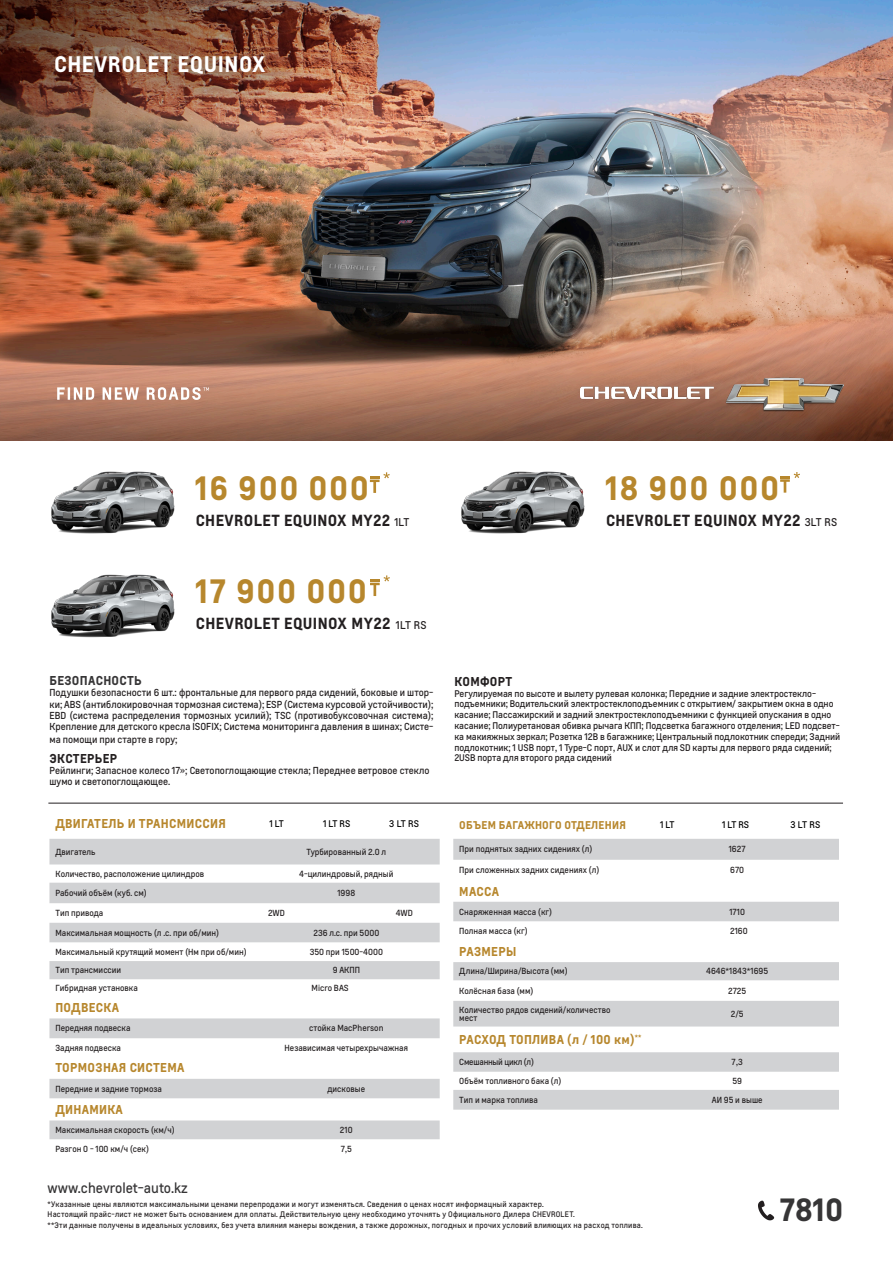
<style>
.page{position:relative;width:893px;height:1263px;background:#fff}
.page>*{position:absolute;margin:0;border:0;box-sizing:border-box;transform-origin:0 0}
.t1{font:700 31.5px "Louis";letter-spacing:.05em;color:#b7872d}
.t2{font:700 30px "Louis";color:#363536}
.t3{font:700 21px "Louis";letter-spacing:.025em;color:#fff}
.t4{font:700 15px "Louis";letter-spacing:.025em;color:#231f20}
.t5{font:13.5px "Louis";color:#363536}
.t6{font:700 12px "Louis";letter-spacing:.025em;color:#b7872d}
.t7{font:700 12px "Louis";letter-spacing:.025em;color:#231f20}
.t8{font:700 12px "Louis";letter-spacing:.025em;color:#363536}
.t9{font:700 10.5px "Louis";letter-spacing:.025em;color:#b7872d}
.t10{font:9.45px/11.4px "Louis";color:#231f20;text-align:justify}
.t11{font:9px/10.8px "Louis";letter-spacing:-.005em;color:#231f20}
.t12{font:9px "Louis";letter-spacing:-.085em;color:#000}
.t13{font:8.25px/7.5px "Louis";color:#231f20}
.t14{font:8.25px "Louis";letter-spacing:-.025em;color:#231f20}
.t15{font:7.5px/10.5px "Louis";letter-spacing:.025em;color:#231f20}
.s1{font-weight:400;font-size:10.5px}
</style>
<div class="page">
<img style="left:0;top:0;width:893px;height:440px">
<img style="left:581px;top:375px;width:262px;height:37px">
<img style="left:51px;top:574px;width:124px;height:64px">
<img style="left:51px;top:471px;width:124px;height:63px">
<img style="left:461px;top:471px;width:124px;height:63px">
<hr style="left:48px;top:803px;width:795px;height:1px;background:#231f20">
<svg style="left:57px;top:387px;width:152px;height:13px"></svg>
<svg style="left:370px;top:575px;width:20px;height:21px"></svg>
<svg style="left:370px;top:472px;width:20px;height:21px"></svg>
<svg style="left:780px;top:472px;width:20px;height:21px"></svg>
<svg style="left:758px;top:1201px;width:16px;height:19px"></svg>
<div style="left:49px;top:839px;width:391px;height:25px;background:#d1d2d4"></div>
<div style="left:49px;top:883px;width:391px;height:20px;background:#d1d2d4"></div>
<div style="left:49px;top:923px;width:391px;height:19px;background:#d1d2d4"></div>
<div style="left:49px;top:961px;width:391px;height:18px;background:#d1d2d4"></div>
<div style="left:49px;top:1018px;width:391px;height:20px;background:#d1d2d4"></div>
<div style="left:49px;top:1079px;width:391px;height:19px;background:#d1d2d4"></div>
<div style="left:49px;top:1120px;width:391px;height:19px;background:#d1d2d4"></div>
<div style="left:453px;top:839px;width:386px;height:21px;background:#d1d2d4"></div>
<svg style="left:453px;top:902px;width:386px;height:170px"></svg>
<div style="left:453px;top:1001px;width:386px;height:25px;background:#d1d2d4"></div>
<div style="left:453px;top:1090px;width:386px;height:20px;background:#d1d2d4"></div>
<p class="t3" style="left:54px;top:50px;width:213px">CHEVROLET EQUINOX</p>
<p class="t1" style="left:195px;top:467px;width:175px">16 900 000</p>
<p class="t1" style="left:606px;top:467px;width:175px">18 900 000</p>
<p class="t4" style="left:196px;top:510px;width:215px">CHEVROLET EQUINOX MY22 <span class="s1">1LT</span></p>
<p class="t4" style="left:606px;top:510px;width:233px">CHEVROLET EQUINOX MY22 <span class="s1">3LT RS</span></p>
<p class="t1" style="left:195px;top:570px;width:173px">17 900 000</p>
<p class="t4" style="left:196px;top:613px;width:232px">CHEVROLET EQUINOX MY22 <span class="s1">1LT RS</span></p>
<p class="t8" style="left:50px;top:672px;width:94px">БЕЗОПАСНОСТЬ</p>
<p class="t10" style="left:50px;top:687px;width:385px">Подушки безопасности 6 шт.: фронтальные для первого ряда сидений, боковые и штор&shy;ки; ABS (антиблокировочная тормозная система); ESP (Система курсовой устойчивости); EBD (система распределения тормозных усилий); TSC (противобуксовочная система); Крепление для детского кресла ISOFIX; Система мониторинга давления в шинах; Систе-</p>
<p class="t10" style="left:50px;top:734px;width:129px">ма помощи при старте в гору;</p>
<p class="t7" style="left:454px;top:673px;width:59px">КОМФОРТ</p>
<p class="t11" style="left:454px;top:688px;width:387px">Регулируемая по высоте и вылету рулевая колонка; Передние и задние электростекло&shy;подъемники; Водительский электростеклоподъемник с открытием/ закрытием окна в одно касание; Пассажирский и задний электростеклоподъемники с функцией опускания в одно касание; Полиуретановая обивка рычага КПП; Подсветка багажного отделения; LED подсвет&shy;ка макияжных зеркал; Розетка 12В в багажнике; Центральный подлокотник спереди; Задний подлокотник; 1 USB порт, 1 Type-C порт, AUX и слот для SD карты для первого ряда сидений;</p>
<p class="t7" style="left:50px;top:750px;width:69px">ЭКСТЕРЬЕР</p>
<p class="t11" style="left:454px;top:752px;width:159px">2USB порта для второго ряда сидений</p>
<p class="t10" style="left:50px;top:765px;width:381px">Рейлинги; Запасное колесо 17»; Светопоглощающие стекла; Переднее ветровое стекло шумо и светопоглощающее.</p>
<p class="t6" style="left:55px;top:815px;width:172px">ДВИГАТЕЛЬ И ТРАНСМИССИЯ</p>
<p class="t12" style="left:269px;top:817px;width:16px">1 LT</p>
<p class="t12" style="left:323px;top:817px;width:29px">1 LT RS</p>
<p class="t12" style="left:389px;top:817px;width:32px">3 LT RS</p>
<p class="t13" style="left:55px;top:848px;width:42px">Двигатель</p>
<p class="t13" style="left:306px;top:848px;width:81px">Турбированный 2.0 л</p>
<p class="t13" style="left:55px;top:870px;width:150px">Количество, расположение цилиндров</p>
<p class="t13" style="left:299px;top:870px;width:96px">4-цилиндровый, рядный</p>
<p class="t13" style="left:55px;top:889px;width:93px">Рабочий объём (куб. см)</p>
<p class="t13" style="left:337px;top:889px;width:19px">1998</p>
<p class="t13" style="left:55px;top:909px;width:49px">Тип привода</p>
<p class="t13" style="left:268px;top:909px;width:18px">2WD</p>
<p class="t13" style="left:396px;top:909px;width:19px">4WD</p>
<p class="t13" style="left:55px;top:929px;width:165px">Максимальная мощность (л .с. при об/мин)</p>
<p class="t13" style="left:313px;top:929px;width:67px">236 л.с. при 5000</p>
<p class="t13" style="left:55px;top:948px;width:193px">Максимальный крутящий момент (Нм при об/мин)</p>
<p class="t13" style="left:310px;top:948px;width:75px">350 при 1500-4000</p>
<p class="t13" style="left:55px;top:966px;width:67px">Тип трансмиссии</p>
<p class="t13" style="left:333px;top:966px;width:29px">9 АКПП</p>
<p class="t13" style="left:55px;top:984px;width:84px">Гибридная установка</p>
<p class="t13" style="left:312px;top:984px;width:39px">Micro BAS</p>
<p class="t6" style="left:55px;top:1000px;width:65px">ПОДВЕСКА</p>
<p class="t13" style="left:55px;top:1024px;width:77px">Передняя подвеска</p>
<p class="t13" style="left:309px;top:1024px;width:76px">стойка MacPherson</p>
<p class="t13" style="left:55px;top:1044px;width:67px">Задняя подвеска</p>
<p class="t13" style="left:285px;top:1044px;width:125px">Независимая четырехрычажная</p>
<p class="t6" style="left:55px;top:1060px;width:130px">ТОРМОЗНАЯ СИСТЕМА</p>
<p class="t13" style="left:55px;top:1085px;width:108px">Передние и задние тормоза</p>
<p class="t13" style="left:327px;top:1085px;width:39px">дисковые</p>
<p class="t6" style="left:55px;top:1101px;width:69px">ДИНАМИКА</p>
<p class="t13" style="left:55px;top:1126px;width:121px">Максимальная скорость (км/ч)</p>
<p class="t13" style="left:340px;top:1126px;width:14px">210</p>
<p class="t13" style="left:55px;top:1145px;width:95px">Разгон 0 - 100 км/ч (сек)</p>
<p class="t13" style="left:341px;top:1145px;width:12px">7,5</p>
<p class="t9" style="left:459px;top:818px;width:168px">ОБЪЕМ БАГАЖНОГО ОТДЕЛЕНИЯ</p>
<p class="t12" style="left:660px;top:819px;width:16px">1 LT</p>
<p class="t12" style="left:722px;top:819px;width:29px">1 LT RS</p>
<p class="t12" style="left:790px;top:819px;width:32px">3 LT RS</p>
<p class="t13" style="left:459px;top:845px;width:135px">При поднятых задних сидениях (л)</p>
<p class="t13" style="left:729px;top:845px;width:18px">1627</p>
<p class="t13" style="left:459px;top:866px;width:141px">При сложенных задних сидениях (л)</p>
<p class="t13" style="left:730px;top:866px;width:15px">670</p>
<p class="t6" style="left:459px;top:883px;width:42px">МАССА</p>
<p class="t13" style="left:459px;top:908px;width:94px">Снаряженная масса (кг)</p>
<p class="t13" style="left:729px;top:908px;width:17px">1710</p>
<p class="t13" style="left:459px;top:927px;width:70px">Полная масса (кг)</p>
<p class="t13" style="left:730px;top:927px;width:19px">2160</p>
<p class="t6" style="left:459px;top:943px;width:59px">РАЗМЕРЫ</p>
<p class="t13" style="left:459px;top:967px;width:110px">Длина/Ширина/Высота (мм)</p>
<p class="t13" style="left:706px;top:967px;width:63px">4646*1843*1695</p>
<p class="t13" style="left:459px;top:987px;width:76px">Колёсная база (мм)</p>
<p class="t13" style="left:728px;top:987px;width:20px">2725</p>
<p class="t13" style="left:459px;top:1006px;width:153px">Количество рядов сидений/количество мест</p>
<p class="t13" style="left:731px;top:1010px;width:14px">2/5</p>
<p class="t6" style="left:459px;top:1031px;width:184px">РАСХОД ТОПЛИВА (л / 100 км)<sup>**</sup></p>
<p class="t14" style="left:459px;top:1057px;width:76px">Смешанный цикл (л)</p>
<p class="t13" style="left:732px;top:1058px;width:13px">7,3</p>
<p class="t13" style="left:459px;top:1077px;width:104px">Объём топливного бака (л)</p>
<p class="t13" style="left:732px;top:1077px;width:11px">59</p>
<p class="t13" style="left:459px;top:1096px;width:80px">Тип и марка топлива</p>
<p class="t13" style="left:712px;top:1096px;width:52px">АИ 95 и выше</p>
<p class="t5" style="left:48px;top:1179px;width:142px">www.chevrolet-auto.kz</p>
<p class="t15" style="left:48px;top:1199px;width:498px">*Указанные цены являются максимальными ценами перепродажи и могут изменяться. Сведения о ценах носят информацный характер.</p>
<p class="t15" style="left:48px;top:1209px;width:597px">Настоящий прайс-лист не может быть основанием для оплаты. Действительную цену необходимо уточнять у Официального Дилера CHEVROLET.<br>**Эти данные получены в идеальных условиях, без учета влияния манеры вождения, а также дорожных, погодных и прочих условий влияющих на расход топлива.</p>
<p class="t2" style="left:780px;top:1189px;width:65px">7810</p>
</div>
